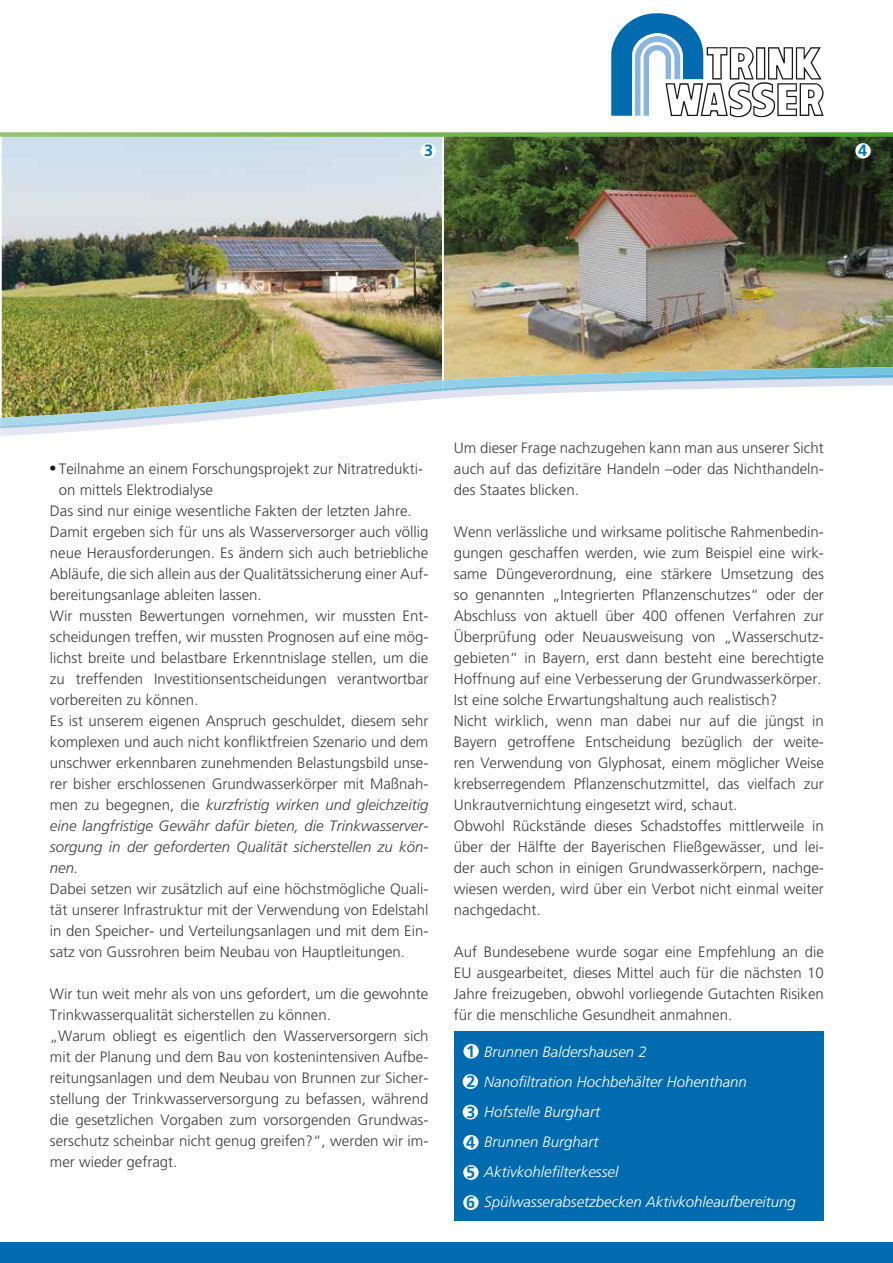
<style>
.page{position:relative;width:893px;height:1263px;background:#fff}
.page>*{position:absolute;margin:0;border:0;box-sizing:border-box;transform-origin:0 0}
.t1{font:700 16.2px/30.3px "Frutiger CE";color:#0076ba;text-align:justify}
.t2{font:300 15px/21px "Frutiger CE";color:#3e3d3f;text-align:justify}
.t3{font:italic 300 15px/30px "Frutiger CE";color:#fff}
.t4{font:italic 300 15px "Frutiger CE";color:#3e3d3f}
.s1{font-family:"Times";font-weight:400;font-size:18px;color:#1a171c}
.s2{font-style:normal}
</style>
<div class="page">
<img style="left:444px;top:137px;width:449px;height:230px">
<img style="left:1px;top:137px;width:443px;height:243px">
<img style="left:444px;top:367px;width:449px;height:8px">
<img style="left:1px;top:380px;width:441px;height:8px">
<img style="left:444px;top:375px;width:449px;height:16px">
<img style="left:1px;top:388px;width:441px;height:40px">
<svg style="left:442px;top:380px;width:2px;height:19px"></svg>
<svg style="left:0;top:417px;width:1px;height:19px"></svg>
<svg style="left:0;top:132px;width:893px;height:5px;background:#7db55f"></svg>
<div style="left:0;top:1243px;width:893px;height:20px;background:#006baf"></div>
<div style="left:420px;top:143px;width:16px;height:15px;background:#fff;border-radius:50%"></div>
<div style="left:454px;top:1031px;width:370px;height:190px;background:#006baf"></div>
<div style="left:463px;top:1044px;width:16px;height:14px;background:#fff;border-radius:50%"></div>
<div style="left:463px;top:1074px;width:15px;height:15px;background:#fff;border-radius:50%"></div>
<div style="left:463px;top:1105px;width:15px;height:14px;background:#fff;border-radius:50%"></div>
<div style="left:463px;top:1135px;width:16px;height:15px;background:#fff;border-radius:50%"></div>
<div style="left:463px;top:1165px;width:16px;height:15px;background:#fff;border-radius:50%"></div>
<div style="left:463px;top:1195px;width:16px;height:15px;background:#fff;border-radius:50%"></div>
<div style="left:855px;top:143px;width:16px;height:15px;background:#fff;border-radius:50%"></div>
<svg style="left:611px;top:13px;width:213px;height:105px"></svg>
<p class="t1" style="left:424px;top:136px;width:11px">3</p>
<p class="t1" style="left:858px;top:136px;width:11px">4</p>
<p class="t2" style="left:50px;top:458px;width:375px"><span class="s1">•</span> Teilnahme an einem Forschungsprojekt zur Nitratredukti-</p>
<p class="t2" style="left:59px;top:479px;width:156px">on mittels Elektrodialyse</p>
<p class="t2" style="left:50px;top:500px;width:363px">Das sind nur einige wesentliche Fakten der letzten Jahre.</p>
<p class="t2" style="left:50px;top:521px;width:380px">Damit ergeben sich für uns als Wasserversorger auch völlig</p>
<p class="t2" style="left:50px;top:542px;width:380px">neue Herausforderungen. Es ändern sich auch betriebliche</p>
<p class="t2" style="left:50px;top:563px;width:380px">Abläufe, die sich allein aus der Qualitätssicherung einer Auf-</p>
<p class="t2" style="left:50px;top:584px;width:213px">bereitungsanlage ableiten lassen.</p>
<p class="t2" style="left:50px;top:605px;width:380px">Wir mussten Bewertungen vornehmen, wir mussten Ent-</p>
<p class="t2" style="left:50px;top:626px;width:380px">scheidungen treffen, wir mussten Prognosen auf eine mög-</p>
<p class="t2" style="left:50px;top:647px;width:380px">lichst breite und belastbare Erkenntnislage stellen, um die</p>
<p class="t2" style="left:50px;top:668px;width:380px">zu treffenden Investitionsentscheidungen verantwortbar</p>
<p class="t2" style="left:50px;top:689px;width:150px">vorbereiten zu können.</p>
<p class="t2" style="left:50px;top:710px;width:380px">Es ist unserem eigenen Anspruch geschuldet, diesem sehr</p>
<p class="t2" style="left:50px;top:731px;width:380px">komplexen und auch nicht konfliktfreien Szenario und dem</p>
<p class="t2" style="left:50px;top:752px;width:380px">unschwer erkennbaren zunehmenden Belastungsbild unse-</p>
<p class="t2" style="left:50px;top:773px;width:380px">rer bisher erschlossenen Grundwasserkörper mit Maßnah-</p>
<p class="t4" style="left:50px;top:796px;width:380px"><span class="s2">men zu begegnen, die</span> kurzfristig wirken und gleichzeitig</p>
<p class="t4" style="left:50px;top:817px;width:380px">eine langfristige Gewähr dafür bieten, die Trinkwasserver-</p>
<p class="t4" style="left:50px;top:838px;width:380px">sorgung in der geforderten Qualität sicherstellen zu kön-</p>
<p class="t4" style="left:50px;top:859px;width:30px">nen.</p>
<p class="t2" style="left:50px;top:878px;width:380px">Dabei setzen wir zusätzlich auf eine höchstmögliche Quali&shy;tät unserer Infrastruktur mit der Verwendung von Edelstahl in den Speicher- und Verteilungsanlagen und mit dem Ein&shy;satz von Gussrohren beim Neubau von Hauptleitungen.</p>
<p class="t2" style="left:50px;top:983px;width:380px;text-align:left">Wir tun weit mehr als von uns gefordert, um die gewohnte Trinkwasserqualität sicherstellen zu können.<br>„Warum obliegt es eigentlich den Wasserversorgern sich mit der Planung und dem Bau von kostenintensiven Aufbe&shy;reitungsanlagen und dem Neubau von Brunnen zur Sicher&shy;stellung der Trinkwasserversorgung zu befassen, während die gesetzlichen Vorgaben zum vorsorgenden Grundwas&shy;serschutz scheinbar nicht genug greifen?“, werden wir im&shy;mer wieder gefragt.</p>
<p class="t2" style="left:454px;top:437px;width:371px">Um dieser Frage nachzugehen kann man aus unserer Sicht auch auf das defizitäre Handeln –oder das Nichthandeln&shy;des Staates blicken.</p>
<p class="t2" style="left:454px;top:521px;width:371px;text-align:left">Wenn verlässliche und wirksame politische Rahmenbedin&shy;gungen geschaffen werden, wie zum Beispiel eine wirk&shy;same Düngeverordnung, eine stärkere Umsetzung des so genannten „Integrierten Pflanzenschutzes“ oder der Abschluss von aktuell über 400 offenen Verfahren zur Überprüfung oder Neuausweisung von „Wasserschutz&shy;gebieten“ in Bayern, erst dann besteht eine berechtigte Hoffnung auf eine Verbesserung der Grundwasserkörper.<br>Ist eine solche Erwartungshaltung auch realistisch?<br>Nicht wirklich, wenn man dabei nur auf die jüngst in Bayern getroffene Entscheidung bezüglich der weite&shy;ren Verwendung von Glyphosat, einem möglicher Weise krebserregendem Pflanzenschutzmittel, das vielfach zur Unkrautvernichtung eingesetzt wird, schaut.<br>Obwohl Rückstände dieses Schadstoffes mittlerweile in über der Hälfte der Bayerischen Fließgewässer, und lei&shy;der auch schon in einigen Grundwasserkörpern, nachge&shy;wiesen werden, wird über ein Verbot nicht einmal weiter nachgedacht.</p>
<p class="t2" style="left:454px;top:941px;width:371px">Auf Bundesebene wurde sogar eine Empfehlung an die EU ausgearbeitet, dieses Mittel auch für die nächsten 10<br>Jahre freizugeben, obwohl vorliegende Gutachten Risiken für die menschliche Gesundheit anmahnen.</p>
<p class="t1" style="left:466px;top:1036px;width:11px">1<br>2<br>3<br>4<br>5<br>6</p>
<p class="t3" style="left:484px;top:1037px;width:313px">Brunnen Baldershausen 2<br>Nanofiltration Hochbehälter Hohenthann<br>Hofstelle Burghart<br>Brunnen Burghart<br>Aktivkohlefilterkessel<br>Spülwasserabsetzbecken Aktivkohleaufbereitung</p>
</div>
